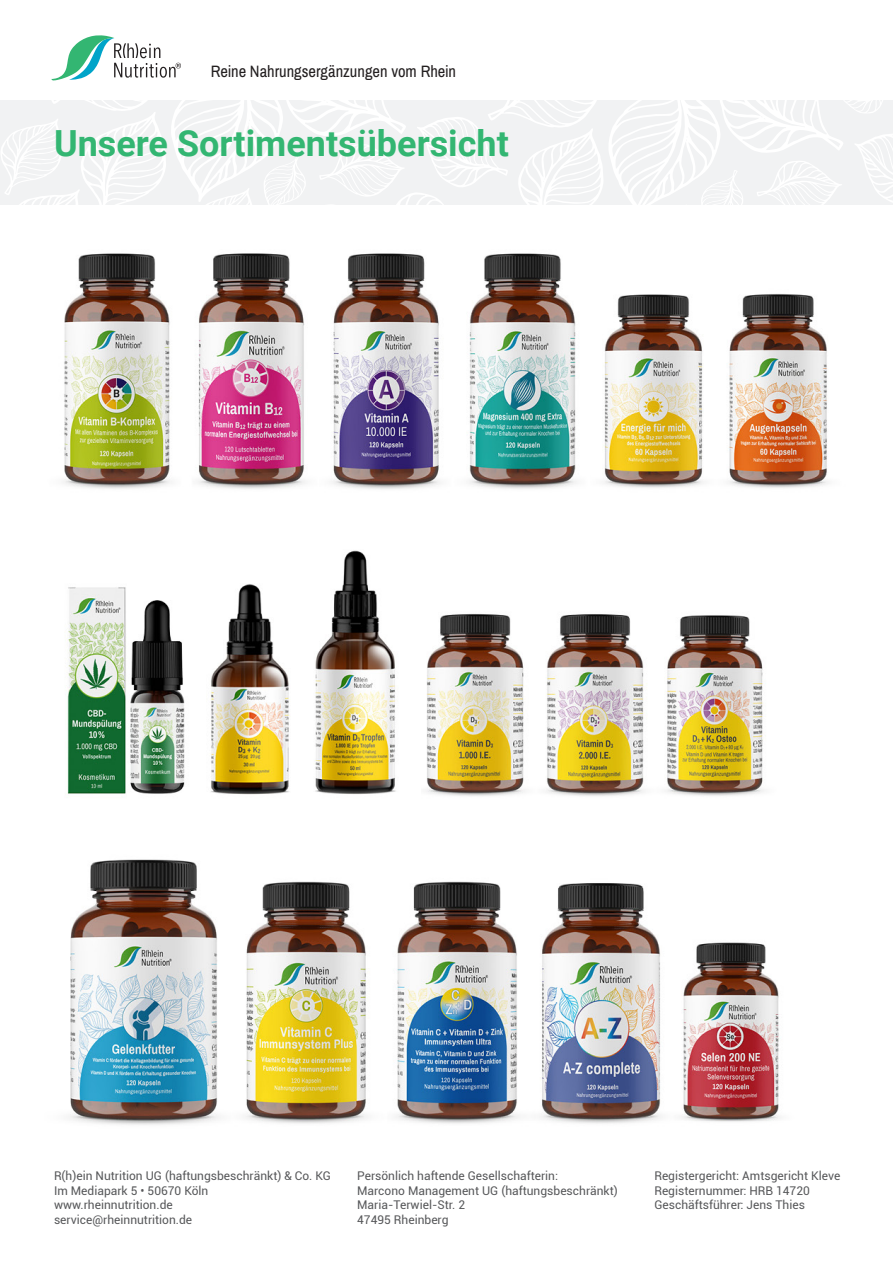
<style>
.page{position:relative;width:893px;height:1263px;background:#fff}
.page>*{position:absolute;margin:0;border:0;box-sizing:border-box;transform-origin:0 0}
.t1{font:700 36px "Roboto";color:#33b672}
.t2{font:16.5px "Archivo Narrow";color:#231f20}
.t3{font:12px/14.4px "Roboto";color:#57585a}
</style>
<div class="page">
<img style="left:9px;top:80px;width:875px;height:1045px">
<svg style="left:0;top:100px;width:893px;height:104px"></svg>
<svg style="left:51px;top:35px;width:130px;height:45px"></svg>
<h2 class="t2" style="left:211px;top:61px;width:247px">Reine Nahrungsergänzungen vom Rhein</h2>
<h1 class="t1" style="left:54px;top:118px;width:456px">Unsere Sortimentsübersicht</h1>
<p class="t3" style="left:54px;top:1168px;width:279px">R(h)ein Nutrition UG (haftungsbeschränkt) &amp; Co. KG Im Mediapark 5 • 50670 Köln<br>www.rheinnutrition.de<br>service@rheinnutrition.de</p>
<p class="t3" style="left:357px;top:1168px;width:262px">Persönlich haftende Gesellschafterin:<br>Marcono Management UG (haftungsbeschränkt)<br>Maria-Terwiel-Str. 2<br>47495 Rheinberg</p>
<p class="t3" style="left:654px;top:1168px;width:187px">Registergericht: Amtsgericht Kleve<br>Registernummer: HRB 14720<br>Geschäftsführer: Jens Thies</p>
</div>
